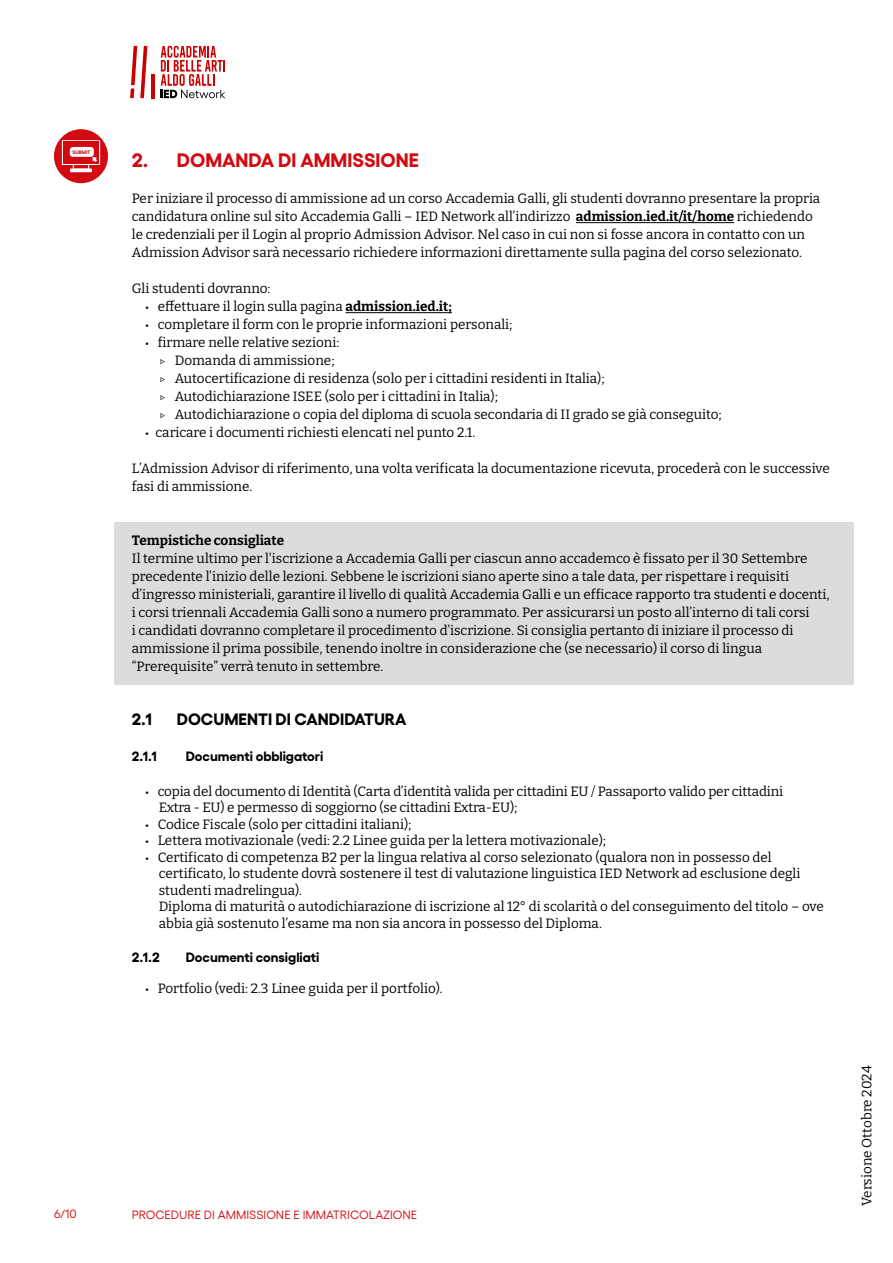
<style>
.page{position:relative;width:893px;height:1263px;background:#fff}
.page>*{position:absolute;margin:0;border:0;box-sizing:border-box;transform-origin:0 0}
.t1{font:700 19.5px "Gellix";color:#d20a11}
.t2{font:700 16.5px "Gellix";color:#000}
.t3{font:13.5px/18px "Bitter";color:#000}
.t4{font:700 13.5px "Gellix";color:#000}
.t5{font:700 13.5px "Bitter";color:#000}
.t6{font:12px "Gellix";color:#d20a11}
.t7{font:700 4.95px "Gellix";letter-spacing:.01em;color:#d20a11}
.s1{font-weight:700}
.s2{font-size:10.5px}
</style>
<div class="page">
<hr style="left:151px;top:74px;width:3px;height:24px;background:#c00">
<svg style="left:130px;top:46px;width:17px;height:52px"></svg>
<svg style="left:161px;top:46px;width:64px;height:52px"></svg>
<div style="left:115px;top:522px;width:739px;height:162px;background:#dadcdd"></div>
<hr style="left:576px;top:222px;width:158px;height:1px;background:#000">
<hr style="left:346px;top:312px;width:106px;height:1px;background:#000">
<div style="left:54px;top:129px;width:54px;height:54px;background:#d20a11;border-radius:50%"></div>
<hr style="left:70px;top:169px;width:22px;height:3px;background:#fff">
<svg style="left:62px;top:140px;width:38px;height:29px"></svg>
<p class="t7" style="left:73px;top:148px;width:19px">SUBMIT</p>
<h1 class="t1" style="left:132px;top:145px;width:289px">2. DOMANDA DI AMMISSIONE</h1>
<p class="t3" style="left:132px;top:189px;width:690px">Per iniziare il processo di ammissione ad un corso Accademia Galli, gli studenti dovranno presentare la propria candidatura online sul sito Accademia Galli – IED Network all’indirizzo <span class="s1">admission.ied.it/it/home</span> richiedendo le credenziali per il Login al proprio Admission Advisor. Nel caso in cui non si fosse ancora in contatto con un Admission Advisor sarà necessario richiedere informazioni direttamente sulla pagina del corso selezionato.</p>
<p class="t3" style="left:132px;top:279px;width:140px">Gli studenti dovranno:</p>
<p class="t3" style="left:145px;top:297px;width:308px"><span class="s2">•</span> effettuare il login sulla pagina <span class="s1">admission.ied.it;</span></p>
<p class="t3" style="left:145px;top:315px;width:369px"><span class="s2">•</span> completare il form con le proprie informazioni personali;</p>
<p class="t3" style="left:159px;top:333px;width:564px;text-indent:-13px"><span class="s2">•</span> firmare nelle relative sezioni:<br><span class="s2">▷</span> Domanda di ammissione;<br><span class="s2">▷</span> Autocertificazione di residenza (solo per i cittadini residenti in Italia);<br><span class="s2">▷</span> Autodichiarazione ISEE (solo per i cittadini in Italia);<br><span class="s2">▷</span> Autodichiarazione o copia del diploma di scuola secondaria di II grado se già conseguito;</p>
<p class="t3" style="left:145px;top:423px;width:331px"><span class="s2">•</span> caricare i documenti richiesti elencati nel punto 2.1.</p>
<p class="t3" style="left:132px;top:459px;width:699px">L’Admission Advisor di riferimento, una volta verificata la documentazione ricevuta, procederà con le successive fasi di ammissione.</p>
<p class="t5" style="left:132px;top:532px;width:154px">Tempistiche consigliate</p>
<p class="t3" style="left:132px;top:549px;width:699px">Il termine ultimo per l'iscrizione a Accademia Galli per ciascun anno accademco è fissato per il 30 Settembre precedente l’inizio delle lezioni. Sebbene le iscrizioni siano aperte sino a tale data, per rispettare i requisiti d’ingresso ministeriali, garantire il livello di qualità Accademia Galli e un efficace rapporto tra studenti e docenti, i corsi triennali Accademia Galli sono a numero programmato. Per assicurarsi un posto all’interno di tali corsi<br>i candidati dovranno completare il procedimento d’iscrizione. Si consiglia pertanto di iniziare il processo di ammissione il prima possibile, tenendo inoltre in considerazione che (se necessario) il corso di lingua “Prerequisite” verrà tenuto in settembre.</p>
<p class="t2" style="left:132px;top:706px;width:21px">2.1</p>
<p class="t2" style="left:177px;top:706px;width:231px">DOCUMENTI DI CANDIDATURA</p>
<p class="t4" style="left:132px;top:746px;width:27px">2.1.1</p>
<p class="t4" style="left:186px;top:746px;width:139px">Documenti obbligatori</p>
<p class="t3" style="left:159px;top:783px;width:626px;line-height:16.5px;text-indent:-13px"><span class="s2">•</span> copia del documento di Identità (Carta d’identità valida per cittadini EU / Passaporto valido per cittadini<br>Extra - EU) e permesso di soggiorno (se cittadini Extra-EU);</p>
<p class="t3" style="left:145px;top:815px;width:268px"><span class="s2">•</span> Codice Fiscale (solo per cittadini italiani);</p>
<p class="t3" style="left:145px;top:831px;width:462px"><span class="s2">•</span> Lettera motivazionale (vedi: 2.2 Linee guida per la lettera motivazionale);</p>
<p class="t3" style="left:159px;top:849px;width:666px;line-height:16.5px;text-indent:-13px"><span class="s2">•</span> Certificato di competenza B2 per la lingua relativa al corso selezionato (qualora non in possesso del certificato, lo studente dovrà sostenere il test di valutazione linguistica IED Network ad esclusione degli studenti madrelingua).<br>Diploma di maturità o autodichiarazione di iscrizione al 12° di scolarità o del conseguimento del titolo – ove abbia già sostenuto l’esame ma non sia ancora in possesso del Diploma.</p>
<p class="t4" style="left:132px;top:946px;width:29px">2.1.2</p>
<p class="t4" style="left:186px;top:946px;width:135px">Documenti consigliati</p>
<p class="t3" style="left:145px;top:979px;width:299px"><span class="s2">•</span> Portfolio (vedi: 2.3 Linee guida per il portfolio).</p>
<p class="t6" style="left:54px;top:1204px;width:24px">6/10</p>
<p class="t6" style="left:132px;top:1205px;width:287px">PROCEDURE DI AMMISSIONE E IMMATRICOLAZIONE</p>
<p class="t3" style="left:857px;top:1206px;width:142px;rotate:-90deg">Versione Ottobre 2024</p>
</div>
